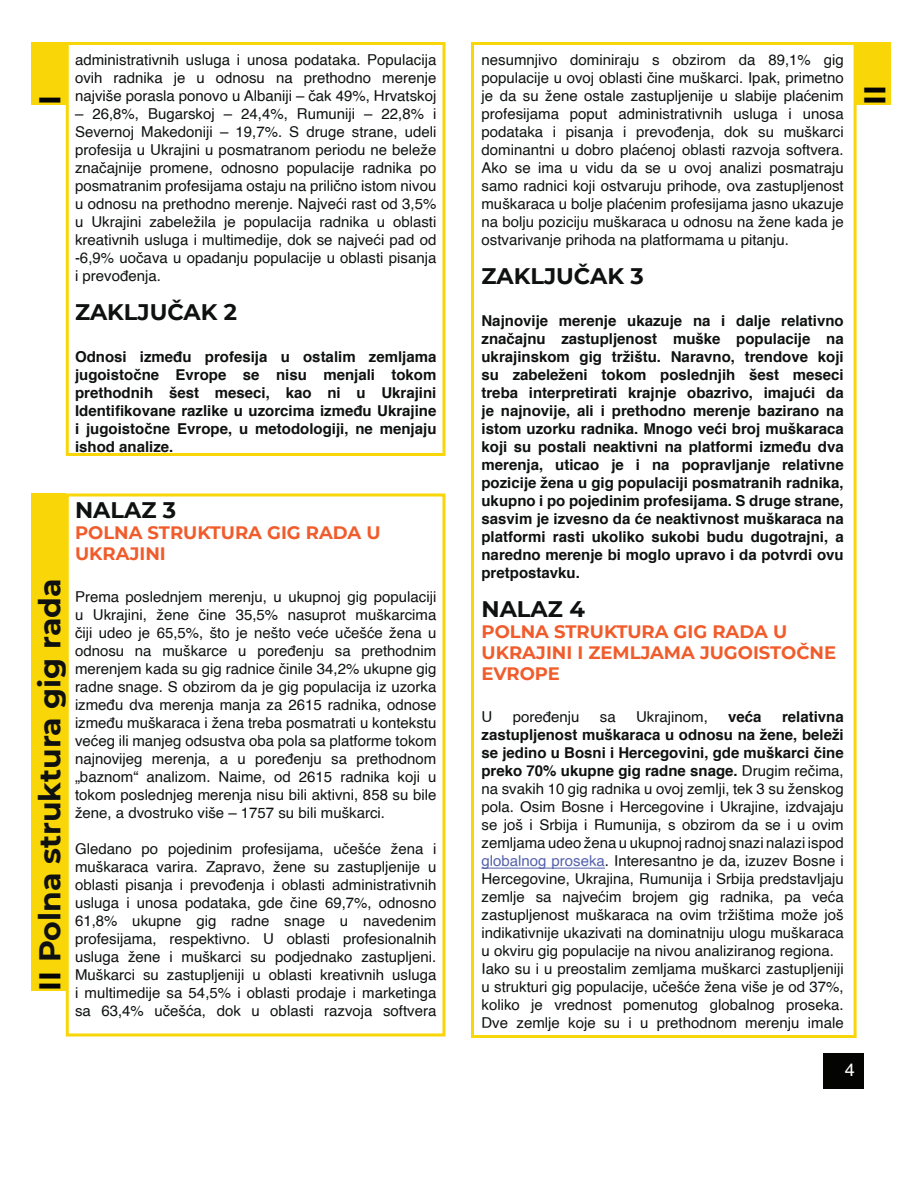
<style>
.page{position:relative;width:918px;height:1188px;background:#fff}
.page>*{position:absolute;margin:0;border:0;box-sizing:border-box;transform-origin:0 0}
.t1{font:700 30px "Montserrat";color:#0f1111}
.t2{font:700 30px "Montserrat";color:#040503}
.t3{font:700 22.5px "Montserrat";color:#0f1111}
.t4{font:700 18px/21px "Montserrat";color:#f05c2c}
.t5{font:18px "Helvetica";color:#fff}
.t6{font:15px/18px "Helvetica";color:#0f1111;text-align:justify}
.t7{font:700 15px/18px "Helvetica";color:#0f1111;text-align:justify}
.s1{color:#040503}
.s2{font-weight:700}
.s3{color:#5360ab}
</style>
<div class="page">
<div style="left:824px;top:1053px;width:40px;height:36px;background:#040503"></div>
<hr style="left:482px;top:868px;width:123px;height:1px;background:#5360ab">
<div style="left:66px;top:42px;width:380px;height:414px;border:3px solid #f9d607"></div>
<div style="left:32px;top:42px;width:34px;height:63px;background:#f9d607"></div>
<div style="left:857px;top:42px;width:34px;height:63px;background:#f9d607"></div>
<div style="left:32px;top:494px;width:34px;height:497px;background:#f9d607"></div>
<div style="left:66px;top:494px;width:380px;height:542px;border:3px solid #f9d607"></div>
<div style="left:471px;top:42px;width:386px;height:996px;border:3px solid #f9d607"></div>
<p class="t6" style="left:75px;top:51px;width:363px">administrativnih usluga i unosa podataka. Populacija ovih radnika je u odnosu na prethodno merenje najviše porasla ponovo u Albaniji – čak 49%, Hrvatskoj</p>
<p class="t6" style="left:75px;top:105px;width:363px">– 26,8%, Bugarskoj – 24,4%, Rumuniji – 22,8% i Severnoj Makedoniji – 19,7%. S druge strane, udeli profesija u Ukrajini u posmatranom periodu ne beleže značajnije promene, odnosno populacije radnika po posmatranim profesijama ostaju na prilično istom nivou u odnosu na prethodno merenje. Najveći rast od 3,5% u Ukrajini zabeležila je populacija radnika u oblasti kreativnih usluga i multimedije, dok se najveći pad od -6,9% uočava u opadanju populacije u oblasti pisanja i prevođenja.</p>
<h2 class="t3" style="left:75px;top:296px;width:164px">ZAKLJUČAK 2</h2>
<p class="t7" style="left:75px;top:348px;width:363px">Odnosi između profesija u ostalim zemljama jugoistočne Evrope se nisu menjali tokom prethodnih šest meseci, kao ni u Ukrajini Identifikovane razlike u uzorcima između Ukrajine i jugoistočne Evrope, u metodologiji, ne menjaju ishod analize.</p>
<p class="t6" style="left:482px;top:51px;width:364px">nesumnjivo dominiraju s obzirom da 89,1% gig populacije u ovoj oblasti čine muškarci. Ipak, primetno je da su žene ostale zastupljenije u slabije plaćenim profesijama poput administrativnih usluga i unosa podataka i pisanja i prevođenja, dok su muškarci dominantni u dobro plaćenoj oblasti razvoja softvera.<br>Ako se ima u vidu da se u ovoj analizi posmatraju samo radnici koji ostvaruju prihode, ova zastupljenost muškaraca u bolje plaćenim profesijama jasno ukazuje na bolju poziciju muškaraca u odnosu na žene kada je ostvarivanje prihoda na platformama u pitanju.</p>
<h2 class="t3" style="left:482px;top:260px;width:164px">ZAKLJUČAK 3</h2>
<p class="t7" style="left:482px;top:312px;width:364px">Najnovije merenje ukazuje na i dalje relativno značajnu zastupljenost muške populacije na ukrajinskom gig tržištu. Naravno, trendove koji su zabeleženi tokom poslednjih šest meseci treba interpretirati krajnje obazrivo, imajući da je najnovije, ali i prethodno merenje bazirano na istom uzorku radnika. Mnogo veći broj muškaraca koji su postali neaktivni na platformi između dva merenja, uticao je i na popravljanje relativne pozicije žena u gig populaciji posmatranih radnika, ukupno i po pojedinim profesijama. S druge strane, sasvim je izvesno da će neaktivnost muškaraca na platformi rasti ukoliko sukobi budu dugotrajni, a naredno merenje bi moglo upravo i da potvrdi ovu pretpostavku.</p>
<h2 class="t3" style="left:482px;top:593px;width:105px">NALAZ 4</h2>
<p class="t4" style="left:482px;top:620px;width:356px">POLNA STRUKTURA GIG RADA U<br>UKRAJINI I ZEMLJAMA JUGOISTOČNE<br>EVROPE</p>
<p class="t6" style="left:482px;top:708px;width:12px">U</p>
<p class="t6" style="left:513px;top:708px;width:68px">poređenju</p>
<p class="t6" style="left:600px;top:708px;width:17px">sa</p>
<p class="t6" style="left:636px;top:708px;width:73px">Ukrajinom,</p>
<p class="t7" style="left:728px;top:708px;width:35px">veća</p>
<h1 class="t2" style="left:28px;top:105px;width:11px;rotate:-90deg">I</h1>
<h1 class="t2" style="left:853px;top:105px;width:21px;rotate:-90deg">II</h1>
<h2 class="t3" style="left:75px;top:494px;width:103px">NALAZ 3</h2>
<p class="t4" style="left:75px;top:521px;width:307px">POLNA STRUKTURA GIG RADA U<br>UKRAJINI</p>
<p class="t6" style="left:75px;top:588px;width:363px">Prema poslednjem merenju, u ukupnoj gig populaciji u Ukrajini, žene čine 35,5% nasuprot muškarcima čiji udeo je 65,5%, što je nešto veće učešće žena u odnosu na muškarce u poređenju sa prethodnim merenjem kada su gig radnice činile 34,2% ukupne gig radne snage. S obzirom da je gig populacija iz uzorka između dva merenja manja za 2615 radnika, odnose između muškaraca i žena treba posmatrati u kontekstu većeg ili manjeg odsustva oba pola sa platforme tokom najnovijeg merenja, a u poređenju sa prethodnom „baznom“ analizom. Naime, od 2615 radnika koji u tokom poslednjeg merenja nisu bili aktivni, 858 su bile žene, a dvostruko više – 1757 su bili muškarci.</p>
<p class="t6" style="left:75px;top:840px;width:363px">Gledano po pojedinim profesijama, učešće žena i muškaraca varira. Zapravo, žene su zastupljenije u oblasti pisanja i prevođenja i oblasti administrativnih usluga i unosa podataka, gde čine 69,7%, odnosno 61,8% ukupne gig radne snage u navedenim profesijama, respektivno. U oblasti profesionalnih usluga žene i muškarci su podjednako zastupljeni.<br>Muškarci su zastupljeniji u oblasti kreativnih usluga i multimedije sa 54,5% i oblasti prodaje i marketinga sa 63,4% učešća, dok u oblasti razvoja softvera</p>
<h1 class="t1" style="left:28px;top:991px;width:414px;rotate:-90deg"><span class="s1">II</span> Polna struktura gig rada</h1>
<p class="t6" style="left:482px;top:708px;width:364px;text-align:left;text-indent:301px"><span class="s2">relativna zastupljenost muškaraca u odnosu na žene, beleži se jedino u Bosni i Hercegovini, gde muškarci čine preko 70% ukupne gig radne snage.</span> Drugim rečima, na svakih 10 gig radnika u ovoj zemlji, tek 3 su ženskog pola. Osim Bosne i Hercegovine i Ukrajine, izdvajaju se još i Srbija i Rumunija, s obzirom da se i u ovim zemljama udeo žena u ukupnoj radnoj snazi nalazi ispod <span class="s3">globalnog proseka</span>. Interesantno je da, izuzev Bosne i Hercegovine, Ukrajina, Rumunija i Srbija predstavljaju zemlje sa najvećim brojem gig radnika, pa veća zastupljenost muškaraca na ovim tržištima može još indikativnije ukazivati na dominatniju ulogu muškaraca u okviru gig populacije na nivou analiziranog regiona.<br>Iako su i u preostalim zemljama muškarci zastupljeniji u strukturi gig populacije, učešće žena više je od 37%, koliko je vrednost pomenutog globalnog proseka.<br>Dve zemlje koje su i u prethodnom merenju imale</p>
<p class="t5" style="left:845px;top:1055px;width:12px">4</p>
</div>
